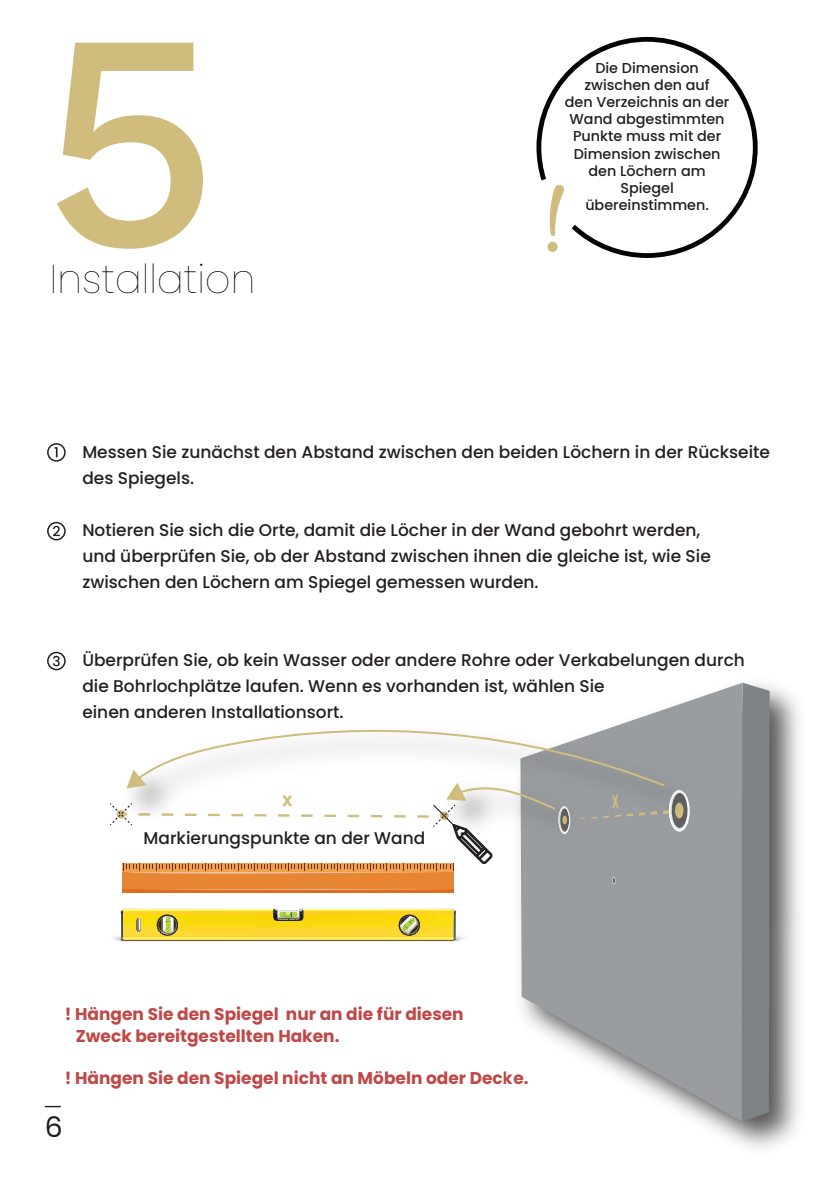
<style>
.page{position:relative;width:840px;height:1191px;background:#fff}
.page>*{position:absolute;margin:0;border:0;box-sizing:border-box;transform-origin:0 0}
.t1{font:500 307.6px "Work Sans";color:#d0bc7d}
.t2{font:100 40px "Poppins";color:#040503}
.t3{font:28.2px "Poppins";color:#231f20}
.t4{font:500 17px/26px "Poppins";color:#231f20}
.t5{font:700 17px/22px "Poppins";color:#bf4847}
.t6{font:700 14.8px "Poppins";color:#d0bc7d}
.t7{font:500 14.4px/17.2px "Poppins";color:#231f20;text-align:center}
</style>
<div class="page">
<svg style="left:45px;top:1105px;width:16px;height:2px"></svg>
<svg style="left:536px;top:37px;width:221px;height:221px"></svg>
<div style="left:47px;top:443px;width:19px;height:19px;border:2px solid #231f20;border-radius:50%"></div>
<div style="left:47px;top:522px;width:19px;height:18px;border:2px solid #231f20;border-radius:50%"></div>
<div style="left:47px;top:651px;width:19px;height:19px;border:2px solid #231f20;border-radius:50%"></div>
<svg style="left:55px;top:447px;width:2px;height:10px"></svg>
<svg style="left:53px;top:526px;width:7px;height:10px"></svg>
<svg style="left:53px;top:656px;width:7px;height:10px"></svg>
<hr style="left:123px;top:889px;width:331px;height:3px;background:#efa34e">
<svg style="left:113px;top:908px;width:352px;height:34px;background:#ead247"></svg>
<img style="left:701px;top:685px;width:99px;height:463px">
<div style="left:742px;top:682px;width:27px;height:439px;background:#7e8386"></div>
<svg style="left:520px;top:683px;width:222px;height:438px;fill:#999d9f"></svg>
<div style="left:689px;top:714px;width:19px;height:119px;background:#999d9f"></div>
<svg style="left:110px;top:714px;width:579px;height:176px"></svg>
<h1 class="t1" style="left:41px;top:-93px;width:180px">5</h1>
<h2 class="t2" style="left:50px;top:256px;width:207px">Installation</h2>
<p class="t7" style="left:564px;top:59px;width:166px">Die Dimension zwischen den auf<br>den Verzeichnis an der<br>Wand abgestimmten<br>Punkte muss mit der<br>Dimension zwischen den Löchern am<br>Spiegel übereinstimmen.</p>
<p class="t4" style="left:82px;top:439px;width:688px">Messen Sie zunächst den Abstand zwischen den beiden Löchern in der Rückseite des Spiegels.</p>
<p class="t4" style="left:82px;top:517px;width:629px">Notieren Sie sich die Orte, damit die Löcher in der Wand gebohrt werden, und überprüfen Sie, ob der Abstand zwischen ihnen die gleiche ist, wie Sie zwischen den Löchern am Spiegel gemessen wurden.</p>
<p class="t4" style="left:82px;top:647px;width:663px">Überprüfen Sie, ob kein Wasser oder andere Rohre oder Verkabelungen durch die Bohrlochplätze laufen. Wenn es vorhanden ist, wählen Sie<br>einen anderen Installationsort.</p>
<p class="t6" style="left:282px;top:792px;width:12px">X</p>
<p class="t4" style="left:143px;top:824px;width:283px">Markierungspunkte an der Wand</p>
<p class="t5" style="left:76px;top:1003px;width:389px;text-indent:-11px">! Hängen Sie den Spiegel nur an die für diesen<br>Zweck bereitgestellten Haken.</p>
<p class="t5" style="left:65px;top:1067px;width:465px">! Hängen Sie den Spiegel nicht an Möbeln oder Decke.</p>
<h3 class="t3" style="left:45px;top:1110px;width:19px">6</h3>
</div>
